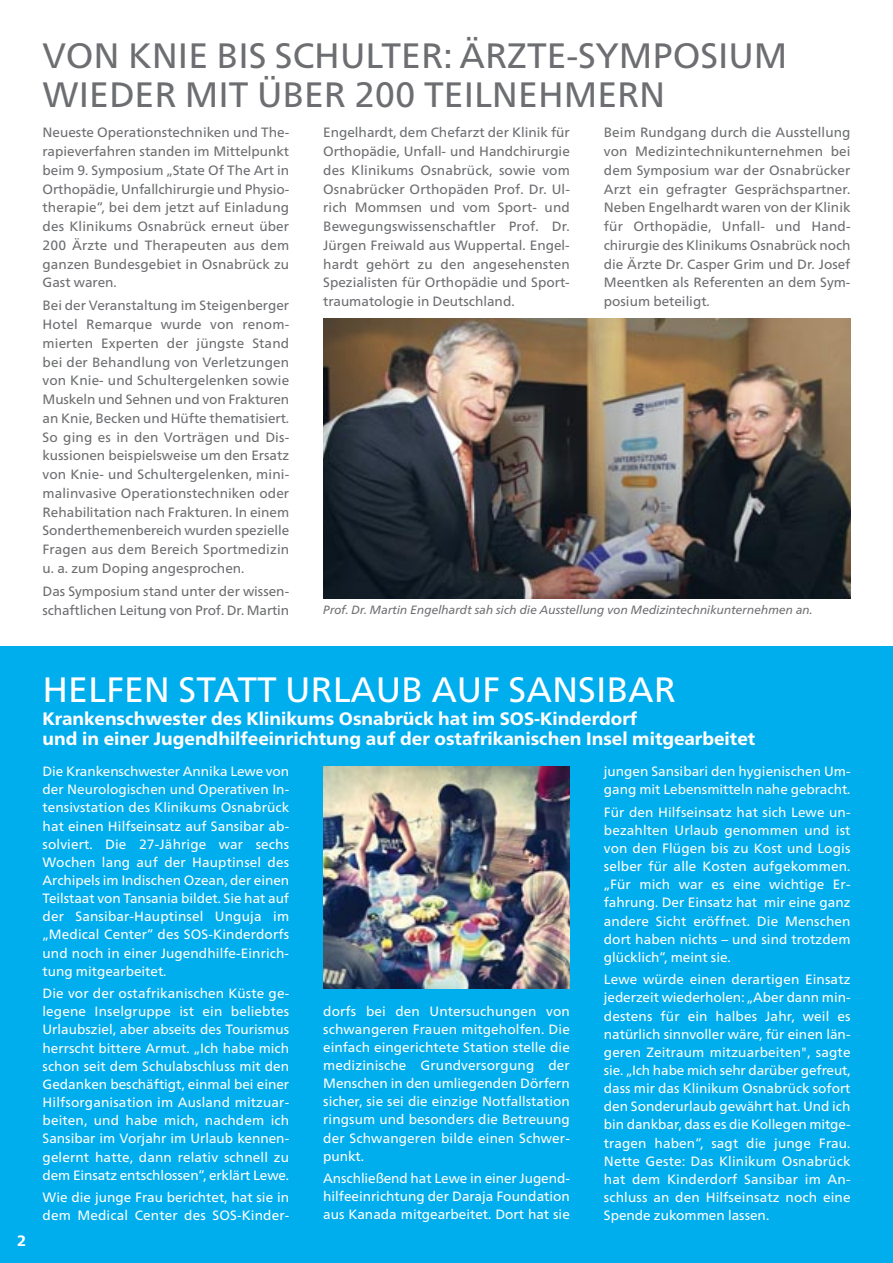
<style>
.page{position:relative;width:893px;height:1263px;background:#fff}
.page>*{position:absolute;margin:0;border:0;box-sizing:border-box;transform-origin:0 0}
.t1{font:35.25px/39px "Frutiger Neue LT Pro";color:#6d6e71}
.t2{font:35.25px "Frutiger Neue LT Pro";color:#fff}
.t3{font:800 18px/20.5px "Frutiger Neue LT Pro";color:#fff}
.t4{font:800 15px "Frutiger Neue LT Pro";color:#fff}
.t5{font:13.5px/18.1px "Frutiger Neue LT Pro";color:#fff;text-align:justify}
.t6{font:13.5px/18.8px "Frutiger Neue LT Pro";color:#6d6e71;text-align:justify}
.t7{font:italic 12px "Frutiger Neue LT Pro";color:#6d6e71}
</style>
<div class="page">
<div style="left:0;top:646px;width:893px;height:617px;background:#00aded"></div>
<img style="left:323px;top:319px;width:527px;height:279px">
<img style="left:323px;top:766px;width:247px;height:223px">
<h1 class="t1" style="left:43px;top:39px;width:746px">VON KNIE BIS SCHULTER: ÄRZTE-SYMPOSIUM<br>WIEDER MIT ÜBER 200 TEILNEHMERN</h1>
<p class="t6" style="left:43px;top:124px;width:248px">Neueste Operationstechniken und The - rapieverfahren standen im Mittelpunkt beim 9. Symposium „State Of The Art in Orthopädie, Unfallchirurgie und Physio&shy;therapie“, bei dem jetzt auf Einladung des Klinikums Osnabrück erneut über 200 Ärzte und Therapeuten aus dem ganzen Bundesgebiet in Osnabrück zu Gast waren.</p>
<p class="t6" style="left:43px;top:297px;width:248px">Bei der Veranstaltung im Steigenberger Hotel Remarque wurde von renom&shy;mierten Experten der jüngste Stand bei der Behandlung von Verletzungen von Knie- und Schultergelenken sowie Muskeln und Sehnen und von Frakturen an Knie, Becken und Hüfte thematisiert.<br>So ging es in den Vorträgen und Dis - kussionen beispielsweise um den Ersatz von Knie- und Schultergelenken, mini&shy;malinvasive Operationstechniken oder Rehabilitation nach Frakturen. In einem Sonderthemenbereich wurden spezielle Fragen aus dem Bereich Sportmedizin u. a. zum Doping angesprochen.</p>
<p class="t6" style="left:43px;top:583px;width:248px">Das Symposium stand unter der wissen - schaftlichen Leitung von Prof. Dr. Martin</p>
<p class="t6" style="left:323px;top:124px;width:248px">Engelhardt, dem Chefarzt der Klinik für Orthopädie, Unfall- und Handchirurgie des Klinikums Osnabrück, sowie vom Osnabrücker Orthopäden Prof. Dr. Ul&shy;rich Mommsen und vom Sport- und Bewegungswissenschaftler Prof. Dr.<br>Jürgen Freiwald aus Wuppertal. Engel&shy;hardt gehört zu den angesehensten Spezialisten für Orthopädie und Sport&shy;traumatologie in Deutschland.</p>
<p class="t6" style="left:604px;top:124px;width:248px">Beim Rundgang durch die Ausstellung von Medizintechnikunternehmen bei dem Symposium war der Osnabrücker Arzt ein gefragter Gesprächspartner.<br>Neben Engelhardt waren von der Klinik für Orthopädie, Unfall- und Hand&shy;chirurgie des Klinikums Osnabrück noch die Ärzte Dr. Casper Grim und Dr. Josef Meentken als Referenten an dem Sym&shy;posium beteiligt.</p>
<p class="t7" style="left:323px;top:605px;width:491px">Prof. Dr. Martin Engelhardt sah sich die Ausstellung von Medizintechnik unternehmen an.</p>
<p class="t4" style="left:17px;top:1234px;width:11px">2</p>
<h1 class="t2" style="left:43px;top:675px;width:635px">HELFEN STATT URLAUB AUF SANSIBAR</h1>
<h2 class="t3" style="left:43px;top:710px;width:714px">Krankenschwester des Klinikums Osnabrück hat im SOS-Kinderdorf<br>und in einer Jugendhilfeeinrichtung auf der ostafrikanischen Insel mitgearbeitet</h2>
<p class="t5" style="left:43px;top:763px;width:248px">Die Krankenschwester Annika Lewe von der Neurologischen und Operativen In&shy;tensivstation des Klinikums Osnabrück hat einen Hilfseinsatz auf Sansibar ab&shy;solviert. Die 27-Jährige war sechs Wochen lang auf der Hauptinsel des Archipels im In dischen Ozean, der einen Teilstaat von Tansania bildet. Sie hat auf der Sansibar-Hauptinsel Unguja im „Medical Center“ des SOS-Kinderdorfs und noch in einer Jugendhilfe-Einrich&shy;tung mitgearbeitet.</p>
<p class="t5" style="left:43px;top:985px;width:248px">Die vor der ostafrikanischen Küste ge - legene Inselgruppe ist ein beliebtes Urlaubsziel, aber abseits des Tourismus herrscht bittere Armut. „Ich habe mich schon seit dem Schulabschluss mit den Gedanken beschäftigt, einmal bei einer Hilfsorganisation im Ausland mitzuar&shy;beiten, und habe mich, nachdem ich Sansibar im Vorjahr im Urlaub kennen&shy;gelernt hatte, dann relativ schnell zu dem Einsatz entschlossen“, erklärt Lewe.</p>
<p class="t5" style="left:43px;top:1189px;width:248px">Wie die junge Frau berichtet, hat sie in dem Medical Center des SOS-Kinder-</p>
<p class="t5" style="left:604px;top:763px;width:248px">jungen Sansibari den hygienischen Um&shy;gang mit Lebensmitteln nahe gebracht.</p>
<p class="t5" style="left:604px;top:804px;width:248px">Für den Hilfseinsatz hat sich Lewe un&shy;bezahlten Urlaub ge nommen und ist von den Flügen bis zu Kost und Logis selber für alle Kosten aufgekommen. „Für mich war es eine wichtige Er&shy;fahrung. Der Einsatz hat mir eine ganz andere Sicht eröffnet. Die Menschen dort haben nichts – und sind trotzdem glücklich“, meint sie.</p>
<p class="t5" style="left:604px;top:971px;width:248px">Lewe würde einen derartigen Einsatz jederzeit wiederholen: „Aber dann min&shy;destens für ein halbes Jahr, weil es natürlich sinnvoller wäre, für einen län&shy;geren Zeitraum mitzuarbeiten", sagte sie. „Ich habe mich sehr darüber gefreut, dass mir das Klinikum Osnabrück sofort den Sonderurlaub gewährt hat. Und ich bin dankbar, dass es die Kollegen mitge&shy;tragen haben“, sagt die junge Frau.<br>Nette Geste: Das Klinikum Osnabrück hat dem Kinderdorf Sansibar im An&shy;schluss an den Hilfseinsatz noch eine Spende zukommen lassen.</p>
<p class="t5" style="left:323px;top:1003px;width:248px">dorfs bei den Untersuchungen von schwangeren Frauen mitgeholfen. Die einfach eingerichtete Station stelle die medizinische Grundversorgung der Menschen in den umliegenden Dörfern sicher, sie sei die einzige Notfallstation ringsum und besonders die Betreuung der Schwangeren bilde einen Schwer&shy;punkt.</p>
<p class="t5" style="left:323px;top:1170px;width:248px">Anschließend hat Lewe in einer Jugend&shy;hilfeeinrichtung der Daraja Foundation aus Kanada mitgearbeitet. Dort hat sie</p>
</div>
